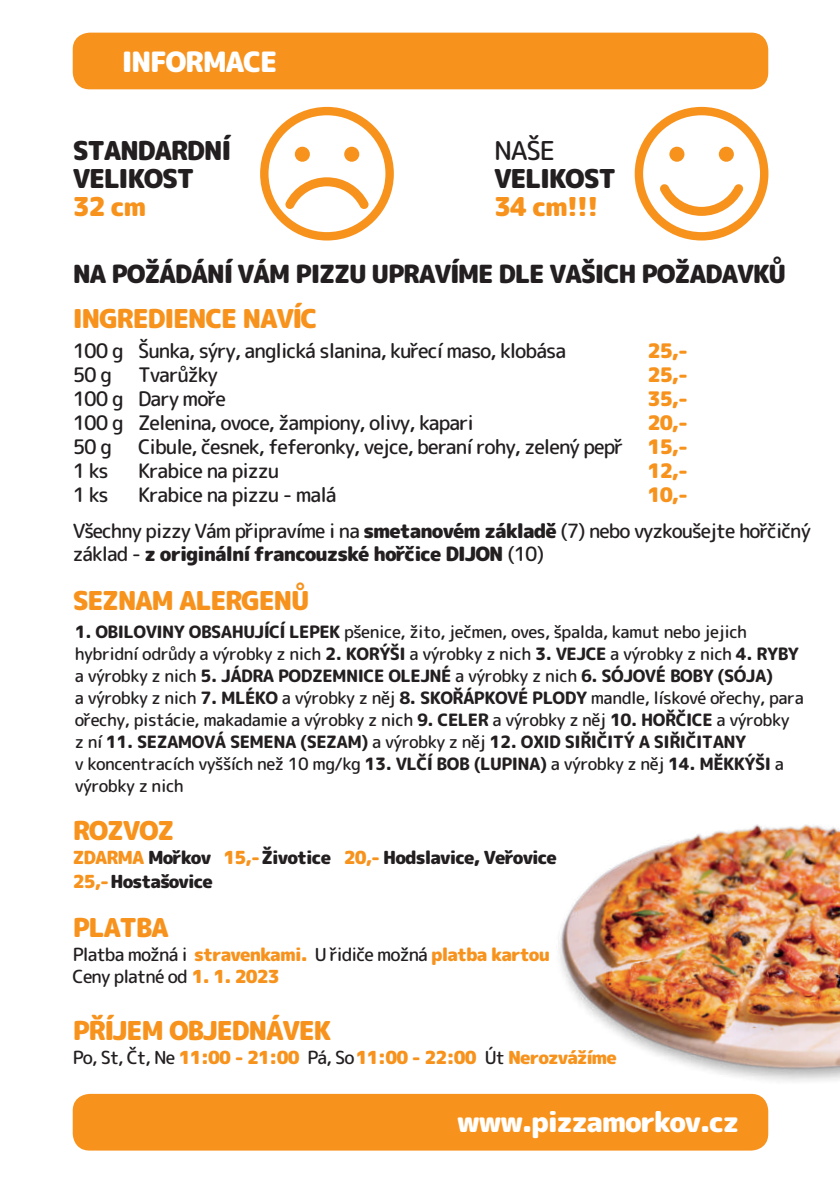
<style>
.page{position:relative;width:840px;height:1191px;background:#fff}
.page>*{position:absolute;margin:0;border:0;box-sizing:border-box;transform-origin:0 0}
.t1{font:900 28px "Rounded Mplus 1 c";letter-spacing:-.05em;color:#fff}
.t2{font:900 26px "Rounded Mplus 1 c";letter-spacing:-.05em;color:#f7931d}
.t3{font:900 26px/28px "Rounded Mplus 1 c";letter-spacing:-.05em;color:#231f20}
.t4{font:500 26px "Rounded Mplus 1 c";color:#231f20}
.t5{font:900 25px "Rounded Mplus 1 c";letter-spacing:-.05em;color:#231f20}
.t6{font:500 20px "Rounded Mplus 1 c";letter-spacing:-.05em;color:#231f20}
.t7{font:900 20px "Rounded Mplus 1 c";letter-spacing:-.05em;color:#f7931d}
.t8{font:500 19.6px/23.6px "Rounded Mplus 1 c";letter-spacing:-.05em;color:#231f20}
.t9{font:500 18px/22.6px "Rounded Mplus 1 c";letter-spacing:-.05em;color:#231f20}
.t10{font:900 18px/24px "Rounded Mplus 1 c";letter-spacing:-.05em;color:#231f20}
.t11{font:900 18px "Rounded Mplus 1 c";letter-spacing:-.05em;color:#f7931d}
.t12{font:500 17px/22px "Rounded Mplus 1 c";letter-spacing:-.03em;color:#231f20}
.s1{font-weight:900;color:#f7931d}
.s2{font-weight:900}
.s3{font-weight:800}
.s4{color:#f7931d}
.s5{font-weight:500;color:#231f20}
</style>
<div class="page">
<div style="left:73px;top:33px;width:694px;height:56px;background:#f7931d;border-radius:17px"></div>
<div style="left:73px;top:1093px;width:694px;height:57px;background:#f7931d;border-radius:17px"></div>
<img style="left:558px;top:824px;width:281px;height:258px">
<svg style="left:659px;top:184px;width:84px;height:32px"></svg>
<div style="left:669px;top:147px;width:15px;height:15px;background:#f7931d;border-radius:50%"></div>
<div style="left:718px;top:147px;width:15px;height:15px;background:#f7931d;border-radius:50%"></div>
<div style="left:634px;top:107px;width:134px;height:133px;border:8px solid #f7931d;border-radius:50%"></div>
<svg style="left:285px;top:177px;width:84px;height:32px"></svg>
<div style="left:294px;top:147px;width:16px;height:15px;background:#f7931d;border-radius:50%"></div>
<div style="left:344px;top:147px;width:15px;height:15px;background:#f7931d;border-radius:50%"></div>
<div style="left:260px;top:107px;width:133px;height:133px;border:8px solid #f7931d;border-radius:50%"></div>
<h1 class="t1" style="left:122px;top:42px;width:157px">INFORMACE</h1>
<h2 class="t3" style="left:73px;top:137px;width:159px">STANDARDNÍ<br>VELIKOST</h2>
<h2 class="t2" style="left:73px;top:188px;width:75px">32 cm</h2>
<h2 class="t4" style="left:494px;top:132px;width:62px">NAŠE</h2>
<h2 class="t3" style="left:494px;top:165px;width:123px">VELIKOST</h2>
<h2 class="t2" style="left:494px;top:188px;width:106px">34 cm!!!</h2>
<h3 class="t5" style="left:73px;top:256px;width:714px">NA POŽÁDÁNÍ VÁM PIZZU UPRAVÍME DLE VAŠICH POŽADAVKŮ</h3>
<h2 class="t2" style="left:73px;top:300px;width:246px">INGREDIENCE NAVÍC</h2>
<p class="t6" style="left:73px;top:336px;width:494px">100 g Šunka, sýry, anglická slanina, kuřecí maso, klobása</p>
<p class="t7" style="left:647px;top:336px;width:42px">25,-</p>
<p class="t6" style="left:73px;top:360px;width:41px">50 g</p>
<p class="t6" style="left:138px;top:360px;width:81px">Tvarůžky</p>
<p class="t7" style="left:647px;top:360px;width:42px">25,-</p>
<p class="t6" style="left:73px;top:384px;width:155px">100 g Dary moře</p>
<p class="t7" style="left:647px;top:384px;width:42px">35,-</p>
<p class="t6" style="left:73px;top:408px;width:402px">100 g Zelenina, ovoce, žampiony, olivy, kapari</p>
<p class="t7" style="left:647px;top:408px;width:42px">20,-</p>
<p class="t6" style="left:73px;top:432px;width:41px">50 g</p>
<p class="t6" style="left:138px;top:432px;width:551px">Cibule, česnek, feferonky, vejce, beraní rohy, zelený pepř <span class="s1">15,-</span></p>
<p class="t6" style="left:73px;top:456px;width:37px">1 ks</p>
<p class="t6" style="left:138px;top:456px;width:142px">Krabice na pizzu</p>
<p class="t7" style="left:647px;top:456px;width:42px">12,-</p>
<p class="t6" style="left:73px;top:480px;width:37px">1 ks</p>
<p class="t6" style="left:138px;top:480px;width:200px">Krabice na pizzu - malá</p>
<p class="t7" style="left:647px;top:480px;width:42px">10,-</p>
<p class="t8" style="left:73px;top:519px;width:739px">Všechny pizzy Vám připravíme i na <span class="s2">smetanovém základě</span> (7) nebo vyzkoušejte hořčičný základ - <span class="s2">z originální francouzské hořčice DIJON</span> (10)</p>
<h2 class="t2" style="left:73px;top:582px;width:238px">SEZNAM ALERGENŮ</h2>
<p class="t12" style="left:75px;top:620px;width:730px"><span class="s3">1. OBILOVINY OBSAHUJÍCÍ LEPEK</span> pšenice, žito, ječmen, oves, špalda, kamut nebo jejich hybridní odrůdy a výrobky z nich <span class="s3">2. KORÝŠI</span> a výrobky z nich <span class="s3">3. VEJCE</span> a výrobky z nich <span class="s3">4. RYBY </span>a výrobky z nich <span class="s3">5. JÁDRA PODZEMNICE OLEJNÉ</span> a výrobky z nich <span class="s3">6. SÓJOVÉ BOBY (SÓJA)<br></span>a výrobky z nich <span class="s3">7. MLÉKO</span> a výrobky z něj <span class="s3">8. SKOŘÁPKOVÉ PLODY</span> mandle, lískové ořechy, para ořechy, pistácie, makadamie a výrobky z nich <span class="s3">9. CELER</span> a výrobky z něj <span class="s3">10. HOŘČICE</span> a výrobky<br>z ní <span class="s3">11. SEZAMOVÁ SEMENA (SEZAM)</span> a výrobky z něj <span class="s3">12. OXID SIŘIČITÝ A SIŘIČITANY<br></span>v koncentracích vyšších než 10 mg/kg <span class="s3">13. VLČÍ BOB (LUPINA)</span> a výrobky z něj <span class="s3">14. MĚKKÝŠI</span> a výrobky z nich</p>
<h2 class="t2" style="left:73px;top:812px;width:103px">ROZVOZ</h2>
<p class="t10" style="left:73px;top:845px;width:485px"><span class="s4">ZDARMA</span> Mořkov <span class="s4">15,-</span> Životice <span class="s4">20,-</span> Hodslavice, Veřovice<br><span class="s4">25,-</span> Hostašovice</p>
<h2 class="t2" style="left:73px;top:908px;width:98px">PLATBA</h2>
<p class="t9" style="left:73px;top:942px;width:478px">Platba možná i <span class="s1">stravenkami.</span> U řidiče možná <span class="s1">platba kartou<br></span>Ceny platné od <span class="s1">1. 1. 2023</span></p>
<h2 class="t2" style="left:73px;top:1012px;width:260px">PŘÍJEM OBJEDNÁVEK</h2>
<p class="t11" style="left:73px;top:1044px;width:545px"><span class="s5">Po, St, Čt, Ne</span> 11:00 - 21:00 <span class="s5">Pá, So</span> 11:00 - 22:00 <span class="s5">Út</span> Nerozvážíme</p>
<h1 class="t1" style="left:456px;top:1101px;width:284px">www.pizzamorkov.cz</h1>
</div>
